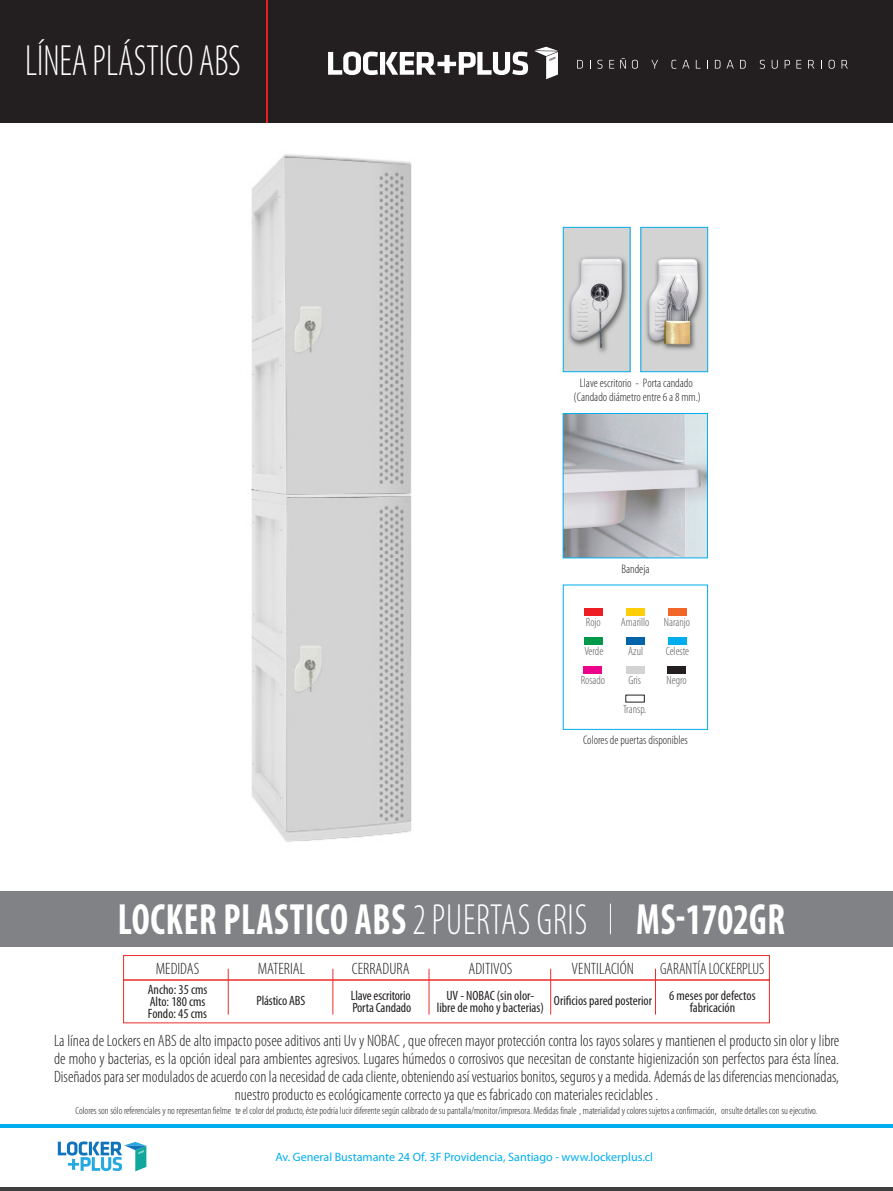
<style>
.page{position:relative;width:893px;height:1191px;background:#fff}
.page>*{position:absolute;margin:0;border:0;box-sizing:border-box;transform-origin:0 0}
.t1{font:700 condensed 43.95px "Myriad Pro";letter-spacing:.02em;color:#fff;scale:.85 1}
.t2{font:300 condensed 43.95px "Myriad Pro";color:#fff;scale:.85 1}
.t3{font:300 condensed 16.5px/18px "Myriad Pro";color:#231f20;text-align:center}
.t4{font:300 condensed 16.5px "Myriad Pro";color:#231f20;scale:.95 1}
.t5{font:condensed 13.5px/12px "Myriad Pro";color:#231f20}
.t6{font:300 condensed 12.3px/13.5px "Myriad Pro";color:#231f20;text-align:center}
.t7{font:12.15px "Myriad Pro";color:#00aeef}
.t8{font:300 condensed 12px "Myriad Pro";color:#57585a}
.t9{font:300 condensed 10.5px "Myriad Pro";color:#231f20}
.s1{font-weight:300}
</style>
<div class="page">
<div style="left:0;top:0;width:893px;height:123px;background:#231f20"></div>
<hr style="left:266px;top:0;width:2px;height:123px;background:#ee1d23">
<svg style="left:328px;top:52px;width:200px;height:23px"></svg>
<svg style="left:534px;top:47px;width:24px;height:32px"></svg>
<svg style="left:577px;top:60px;width:6px;height:9px"></svg>
<svg style="left:597px;top:60px;width:5px;height:9px"></svg>
<svg style="left:609px;top:60px;width:5px;height:9px"></svg>
<svg style="left:620px;top:58px;width:6px;height:11px"></svg>
<svg style="left:632px;top:60px;width:6px;height:9px"></svg>
<svg style="left:651px;top:60px;width:7px;height:9px"></svg>
<svg style="left:671px;top:60px;width:5px;height:9px"></svg>
<svg style="left:682px;top:60px;width:7px;height:9px"></svg>
<svg style="left:696px;top:60px;width:4px;height:9px"></svg>
<svg style="left:715px;top:60px;width:5px;height:9px"></svg>
<svg style="left:726px;top:60px;width:8px;height:9px"></svg>
<svg style="left:740px;top:60px;width:6px;height:9px"></svg>
<svg style="left:760px;top:60px;width:5px;height:9px"></svg>
<svg style="left:772px;top:60px;width:6px;height:9px"></svg>
<svg style="left:785px;top:60px;width:5px;height:9px"></svg>
<svg style="left:796px;top:60px;width:5px;height:9px"></svg>
<svg style="left:808px;top:60px;width:6px;height:9px"></svg>
<svg style="left:829px;top:60px;width:6px;height:9px"></svg>
<svg style="left:841px;top:60px;width:7px;height:9px"></svg>
<hr style="left:0;top:1124px;width:893px;height:3px;background:#00aeef">
<div style="left:0;top:1186px;width:893px;height:5px;background:#3e3e3f"></div>
<svg style="left:58px;top:1141px;width:88px;height:30px"></svg>
<div style="left:0;top:890px;width:893px;height:56px;background:#808285"></div>
<hr style="left:610px;top:903px;width:1px;height:31px;background:#fff">
<div style="left:123px;top:979px;width:647px;height:44px;border:1px solid #eb2e29"></div>
<div style="left:123px;top:955px;width:647px;height:25px;border:1px solid #eb2e29"></div>
<hr style="left:228px;top:968px;width:1px;height:46px;background:#eb2e29">
<hr style="left:333px;top:968px;width:1px;height:46px;background:#eb2e29">
<hr style="left:429px;top:968px;width:1px;height:46px;background:#eb2e29">
<hr style="left:550px;top:968px;width:1px;height:46px;background:#eb2e29">
<hr style="left:655px;top:968px;width:1px;height:46px;background:#eb2e29">
<img style="left:251px;top:154px;width:161px;height:688px">
<img style="left:565px;top:229px;width:63px;height:141px">
<div style="left:563px;top:227px;width:67px;height:145px;border:1px solid #00aeef"></div>
<img style="left:642px;top:229px;width:64px;height:141px">
<div style="left:640px;top:227px;width:68px;height:145px;border:1px solid #00aeef"></div>
<img style="left:565px;top:415px;width:141px;height:141px">
<div style="left:563px;top:413px;width:145px;height:145px;border:1px solid #00aeef"></div>
<div style="left:584px;top:609px;width:19px;height:7px;background:#ee1d23"></div>
<div style="left:626px;top:609px;width:19px;height:7px;background:#fece08"></div>
<div style="left:668px;top:609px;width:18px;height:7px;background:#f2662a"></div>
<div style="left:584px;top:637px;width:19px;height:7px;background:#00994c"></div>
<div style="left:627px;top:637px;width:18px;height:7px;background:#0163a8"></div>
<div style="left:668px;top:637px;width:19px;height:7px;background:#00aeef"></div>
<div style="left:584px;top:666px;width:18px;height:7px;background:#ed028c"></div>
<div style="left:626px;top:666px;width:18px;height:7px;background:#d2d3d2"></div>
<div style="left:667px;top:666px;width:19px;height:7px;background:#231f20"></div>
<h1 class="t2" style="left:25px;top:38px;width:256px">LÍNEA PLÁSTICO ABS</h1>
<p class="t6" style="left:574px;top:377px;width:129px">Llave escritorio - Porta candado (Candado diámetro entre 6 a 8 mm.)</p>
<p class="t6" style="left:621px;top:562px;width:30px">Bandeja</p>
<p class="t8" style="left:586px;top:616px;width:16px">Rojo</p>
<p class="t8" style="left:621px;top:616px;width:71px">Amarillo Naranjo</p>
<p class="t8" style="left:584px;top:644px;width:20px">Verde</p>
<p class="t8" style="left:628px;top:644px;width:17px">Azul</p>
<p class="t8" style="left:666px;top:644px;width:25px">Celeste</p>
<p class="t8" style="left:581px;top:673px;width:26px">Rosado</p>
<p class="t8" style="left:628px;top:673px;width:14px">Gris</p>
<p class="t8" style="left:667px;top:673px;width:22px">Negro</p>
<p class="t8" style="left:623px;top:703px;width:25px">Transp.</p>
<p class="t6" style="left:583px;top:734px;width:106px">Colores de puertas disponibles</p>
<p class="t1" style="left:118px;top:891px;width:786px">LOCKER PLASTICO ABS <span class="s1">2 PUERTAS GRIS</span> MS-1702GR</p>
<p class="t3" style="left:156px;top:960px;width:45px">MEDIDAS</p>
<p class="t3" style="left:258px;top:960px;width:49px">MATERIAL</p>
<p class="t5" style="left:148px;top:983px;width:61px">Ancho: 35 cms<br>Alto: 180 cms<br>Fondo: 45 cms</p>
<p class="t5" style="left:256px;top:994px;width:50px">Plástico ABS</p>
<p class="t3" style="left:352px;top:960px;width:59px">CERRADURA</p>
<p class="t3" style="left:468px;top:960px;width:45px">ADITIVOS</p>
<p class="t3" style="left:572px;top:960px;width:64px">VENTILACIÓN</p>
<p class="t4" style="left:660px;top:960px;width:112px">GARANTÍA LOCKERPLUS</p>
<p class="t5" style="left:351px;top:989px;width:61px">Llave escritorio</p>
<p class="t5" style="left:352px;top:1001px;width:60px">Porta Candado</p>
<p class="t5" style="left:446px;top:989px;width:89px">UV - NOBAC (sin olor-</p>
<p class="t5" style="left:437px;top:1001px;width:108px">libre de moho y bacterias)</p>
<p class="t5" style="left:554px;top:994px;width:100px">Orificios pared posterior</p>
<p class="t5" style="left:669px;top:989px;width:88px;text-align:center">6 meses por defectos fabricación</p>
<p class="t3" style="left:54px;top:1032px;width:787px">La línea de Lockers en ABS de alto impacto posee aditivos anti Uv y NOBAC , que ofrecen mayor protección contra los rayos solares y mantienen el producto sin olor y libre de moho y bacterias, es la opción ideal para ambientes agresivos. Lugares húmedos o corrosivos que necesitan de constante higienización son perfectos para ésta línea.<br>Diseñados para ser modulados de acuerdo con la necesidad de cada cliente, obteniendo así vestuarios bonitos, seguros y a medida. Además de las diferencias mencionadas, nuestro producto es ecológicamente correcto ya que es fabricado con materiales reciclables .</p>
<p class="t9" style="left:76px;top:1104px;width:743px">Colores son sólo referenciales y no representan fielme te el color del producto, éste podría lucir diferente según calibrado de su pantalla/monitor/impresora. Medidas finale , materialidad y colores sujetos a confirmación, onsulte detalles con su ejecutivo.</p>
<p class="t7" style="left:275px;top:1149px;width:379px">Av. General Bustamante 24 Of. 3F Providencia, Santiago - www.lockerplus.cl</p>
</div>
